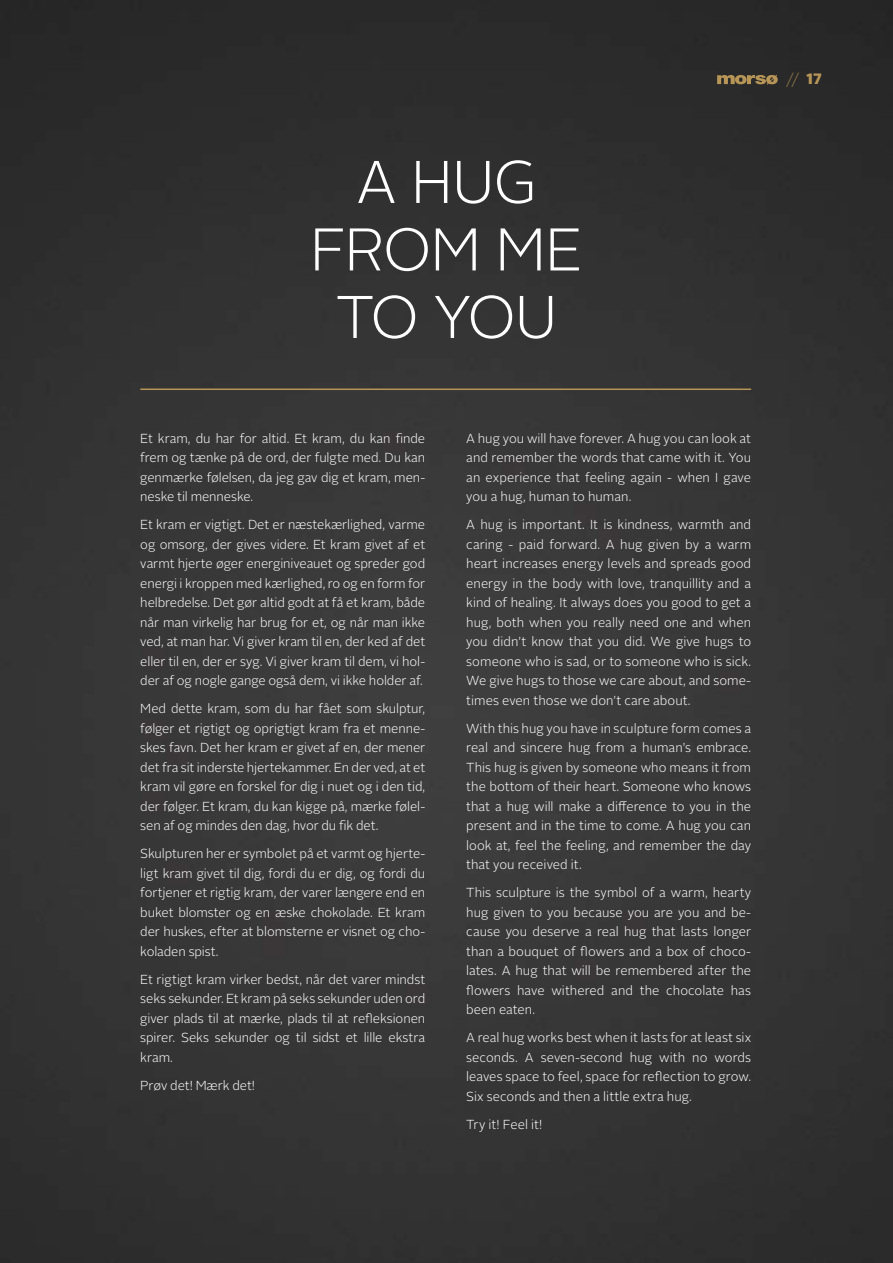
<style>
.page{position:relative;width:893px;height:1263px;background:#fff}
.page>*{position:absolute;margin:0;border:0;box-sizing:border-box;transform-origin:0 0}
.t1{font:300 60px/67.5px "Alright Sans";letter-spacing:-.02em;color:#fff;text-align:center}
.t2{font:100 15px "Alright Sans";color:#b69556}
.t3{font:300 13.05px/19.5px "Alright Sans";letter-spacing:-.005em;color:#fff;text-align:justify}
.s1{font-weight:900}
</style>
<div class="page">
<img style="left:0;top:0;width:893px;height:1263px">
<hr style="left:140px;top:388px;width:611px;height:2px;background:#b69556">
<svg style="left:717px;top:75px;width:61px;height:10px"></svg>
<h1 class="t1" style="left:310px;top:149px;width:275px">A HUG<br>FROM ME<br>TO YOU</h1>
<p class="t2" style="left:786px;top:69px;width:37px">// <span class="s1">17</span></p>
<p class="t3" style="left:140px;top:428px;width:286px">Et kram, du har for altid. Et kram, du kan finde frem og tænke på de ord, der fulgte med. Du kan genmærke følelsen, da jeg gav dig et kram, men&shy;neske til menneske.</p>
<p class="t3" style="left:140px;top:515px;width:286px">Et kram er vigtigt. Det er næstekærlighed, varme og omsorg, der gives videre. Et kram givet af et varmt hjerte øger energiniveauet og spreder god energi i kroppen med kærlighed, ro og en form for helbredelse. Det gør altid godt at få et kram, både når man virkelig har brug for et, og når man ikke ved, at man har. Vi giver kram til en, der ked af det eller til en, der er syg. Vi giver kram til dem, vi hol&shy;der af og nogle gange også dem, vi ikke holder af.</p>
<p class="t3" style="left:140px;top:699px;width:286px">Med dette kram, som du har fået som skulptur, følger et rigtigt og oprigtigt kram fra et menne&shy;skes favn. Det her kram er givet af en, der mener det fra sit inderste hjertekammer. En der ved, at et kram vil gøre en forskel for dig i nuet og i den tid, der følger. Et kram, du kan kigge på, mærke følel&shy;sen af og mindes den dag, hvor du fik det.</p>
<p class="t3" style="left:140px;top:844px;width:286px">Skulpturen her er symbolet på et varmt og hjerte&shy;ligt kram givet til dig, fordi du er dig, og fordi du fortjener et rigtig kram, der varer længere end en buket blomster og en æske chokolade. Et kram der huskes, efter at blomsterne er visnet og cho&shy;koladen spist.</p>
<p class="t3" style="left:140px;top:970px;width:286px">Et rigtigt kram virker bedst, når det varer mindst seks sekunder. Et kram på seks sekunder uden ord giver plads til at mærke, plads til at refleksionen spirer. Seks sekunder og til sidst et lille ekstra kram.</p>
<p class="t3" style="left:140px;top:1075px;width:116px">Prøv det! Mærk det!</p>
<p class="t3" style="left:466px;top:428px;width:286px">A hug you will have forever. A hug you can look at and remember the words that came with it. You an experience that feeling again - when I gave you a hug, human to human.</p>
<p class="t3" style="left:466px;top:515px;width:286px">A hug is important. It is kindness, warmth and caring - paid forward. A hug given by a warm heart increases energy levels and spreads good energy in the body with love, tranquillity and a kind of healing. It always does you good to get a hug, both when you really need one and when you didn’t know that you did. We give hugs to someone who is sad, or to someone who is sick.<br>We give hugs to those we care about, and some&shy;times even those we don’t care about.</p>
<p class="t3" style="left:466px;top:718px;width:286px">With this hug you have in sculpture form comes a real and sincere hug from a human’s embrace.<br>This hug is given by someone who means it from the bottom of their heart. Someone who knows that a hug will make a difference to you in the present and in the time to come. A hug you can look at, feel the feeling, and remember the day that you received it.</p>
<p class="t3" style="left:466px;top:883px;width:286px">This sculpture is the symbol of a warm, hearty hug given to you because you are you and be&shy;cause you deserve a real hug that lasts longer than a bouquet of flowers and a box of choco&shy;lates. A hug that will be remembered after the flowers have withered and the chocolate has been eaten.</p>
<p class="t3" style="left:466px;top:1028px;width:286px">A real hug works best when it lasts for at least six seconds. A seven-second hug with no words leaves space to feel, space for reflection to grow.<br>Six seconds and then a little extra hug.</p>
<p class="t3" style="left:466px;top:1114px;width:78px">Try it! Feel it!</p>
</div>
